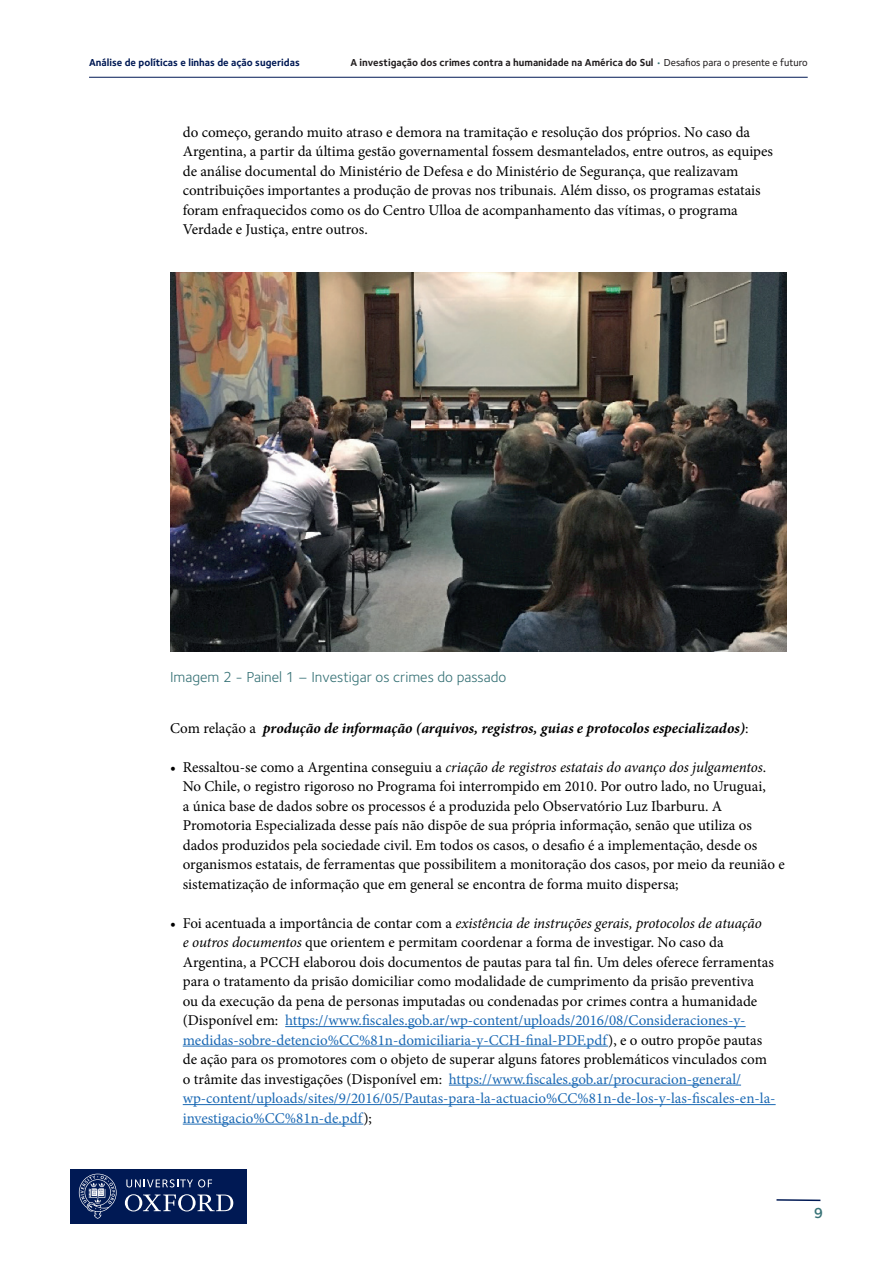
<style>
.page{position:relative;width:893px;height:1263px;background:#fff}
.page>*{position:absolute;margin:0;border:0;box-sizing:border-box;transform-origin:0 0}
.t1{font:15px/19.5px "Minion Pro";color:#000001}
.t2{font:italic 700 15px "Minion Pro";letter-spacing:-.005em;color:#000001}
.t3{font:15px "Foundry Sterling";color:#377276}
.t4{font:600 15px "Foundry Sterling";color:#377276}
.t5{font:700 10.5px "Foundry Sterling";color:#231f20}
.t6{font:700 10.5px "Foundry Sterling";color:#001954}
.s1{font-weight:500;color:#377276}
.s2{font-weight:500}
.s3{font-weight:400;font-style:normal}
.s4{font-style:italic}
.s5{color:#1b69b4}
</style>
<div class="page">
<hr style="left:89px;top:77px;width:719px;height:1px;background:#001954">
<svg style="left:776px;top:1199px;width:45px;height:3px"></svg>
<svg style="left:70px;top:1169px;width:177px;height:55px"></svg>
<div style="left:71px;top:1169px;width:176px;height:54px;background:#001954"></div>
<svg style="left:126px;top:1179px;width:86px;height:8px"></svg>
<svg style="left:125px;top:1194px;width:108px;height:17px"></svg>
<svg style="left:79px;top:1173px;width:38px;height:46px"></svg>
<hr style="left:285px;top:1026px;width:461px;height:1px;background:#1b69b4">
<hr style="left:183px;top:1046px;width:425px;height:1px;background:#1b69b4">
<hr style="left:449px;top:1085px;width:292px;height:1px;background:#1b69b4">
<hr style="left:183px;top:1104px;width:593px;height:1px;background:#1b69b4">
<hr style="left:183px;top:1124px;width:180px;height:1px;background:#1b69b4">
<img style="left:170px;top:272px;width:617px;height:379px">
<p class="t6" style="left:89px;top:55px;width:212px">Análise de políticas e linhas de ação sugeridas</p>
<p class="t5" style="left:350px;top:55px;width:459px">A investigação dos crimes contra a humanidade na América do Sul <span class="s1">•</span> <span class="s2">Desafios para o presente e futuro</span></p>
<p class="t1" style="left:183px;top:122px;width:592px">do começo, gerando muito atraso e demora na tramitação e resolução dos próprios. No caso da Argentina, a partir da última gestão governamental fossem desmantelados, entre outros, as equipes de análise documental do Ministério de Defesa e do Ministério de Segurança, que realizavam contribuições importantes a produção de provas nos tribunais. Além disso, os programas estatais foram enfraquecidos como os do Centro Ulloa de acompanhamento das vítimas, o programa Verdade e Justiça, entre outros.</p>
<p class="t3" style="left:170px;top:666px;width:338px">Imagem 2 - Painel 1 – Investigar os crimes do passado</p>
<p class="t2" style="left:170px;top:717px;width:580px"><span class="s3">Com relação a</span> produção de informação (arquivos, registros, guias e protocolos especializados)<span class="s3">:</span></p>
<p class="t1" style="left:183px;top:757px;width:604px;text-indent:-13px">• Ressaltou-se como a Argentina conseguiu a <span class="s4">criação de registros estatais do avanço dos julgamentos</span>.<br>No Chile, o registro rigoroso no Programa foi interrompido em 2010. Por outro lado, no Uruguai,<br>a única base de dados sobre os processos é a produzida pelo Observatório Luz Ibarburu. A Promotoria Especializada desse país não dispõe de sua própria informação, senão que utiliza os dados produzidos pela sociedade civil. Em todos os casos, o desafio é a implementação, desde os organismos estatais, de ferramentas que possibilitem a monitoração dos casos, por meio da reunião e sistematização de informação que em general se encontra de forma muito dispersa;</p>
<p class="t1" style="left:183px;top:913px;width:594px;text-indent:-13px">• Foi acentuada a importância de contar com a <span class="s4">existência de instruções gerais, protocolos de atuação<br>e outros documentos</span> que orientem e permitam coordenar a forma de investigar. No caso da Argentina, a PCCH elaborou dois documentos de pautas para tal fin. Um deles oferece ferramentas para o tratamento da prisão domiciliar como modalidade de cumprimento da prisão preventiva<br>ou da execução da pena de personas imputadas ou condenadas por crimes contra a humanidade (Disponível em: <span class="s5">https://www.fiscales.gob.ar/wp-content/uploads/2016/08/Consideraciones-y&shy;medidas-sobre-detencio%CC%81n-domiciliaria-y-CCH-final-PDF.pdf</span>), e o outro propõe pautas de ação para os promotores com o objeto de superar alguns fatores problemáticos vinculados com o trâmite das investigações (Disponível em: <span class="s5">https://www.fiscales.gob.ar/procuracion-general/ wp-content/uploads/sites/9/2016/05/Pautas-para-la-actuacio%CC%81n-de-los-y-las-fiscales-en-la&shy;investigacio%CC%81n-de.pdf</span>);</p>
<p class="t4" style="left:814px;top:1202px;width:11px">9</p>
</div>
